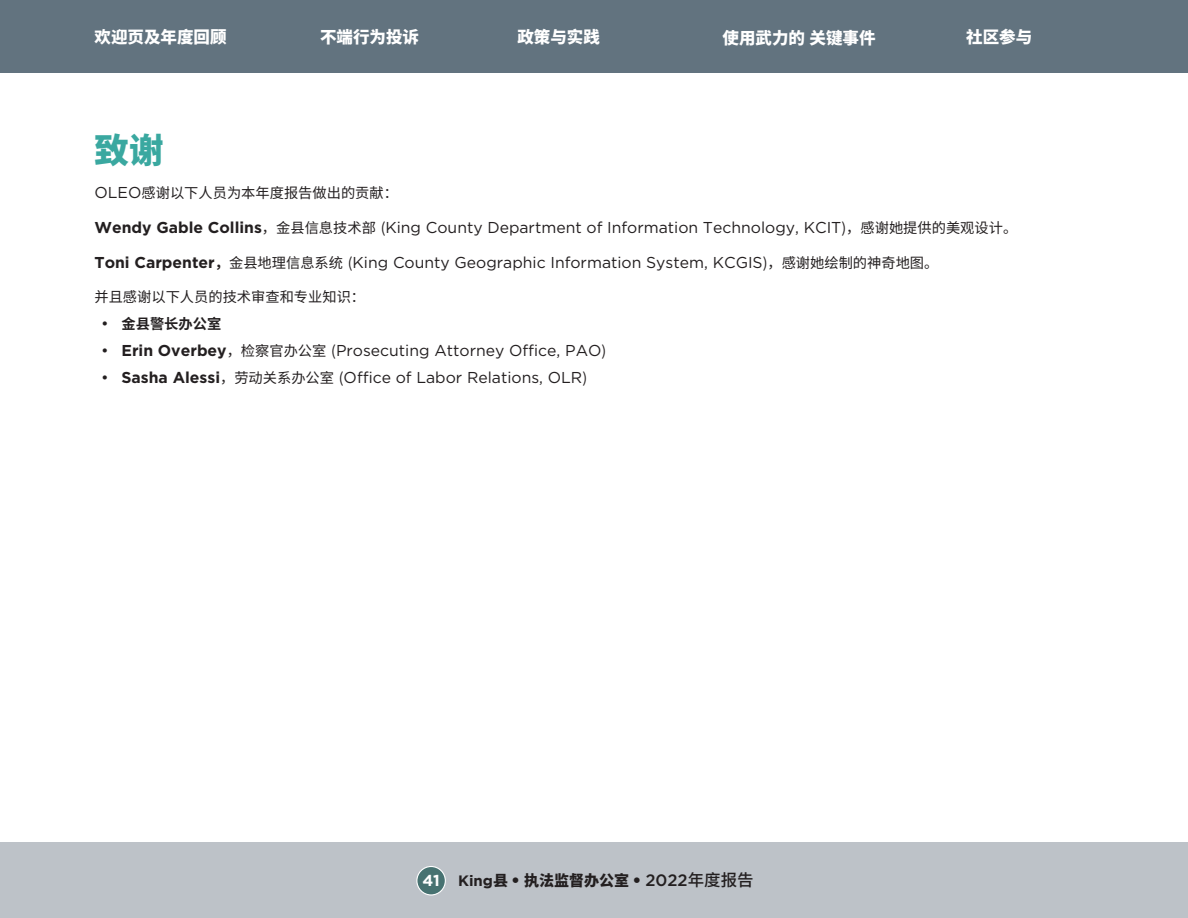
<style>
.page{position:relative;width:1188px;height:918px;background:#fff}
.page>*{position:absolute;margin:0;border:0;box-sizing:border-box;transform-origin:0 0}
.t1{font:900 34.5px "Noto Sans CJ Ksc";color:#3aa8a0}
.t2{font:900 16.5px "Noto Sans CJ Ksc";color:#fff}
.paragraph_gotham_10_5{font:15.75px "Gotham";color:#231f20}
.t3{font:900 15px "Noto Sans CJ Ksc";color:#231f20}
.paragraph_gotham_10_5-2{font:14.25px "Noto Sans CJ Ksc";color:#231f20}
.t4{font:700 14.25px "Noto Sans CJ Ksc";color:#231f20}
.s1{font-family:"Gotham";font-size:15.75px}
.s2{font-weight:700}
.s3{font-family:"Noto Sans CJ Ksc";font-size:14.25px}
.s4{font-family:"Noto Sans CJ Ksc";font-weight:700;font-size:14.25px}
.s5{font-family:"Gotham";font-weight:400;font-size:15.75px}
.s6{font-family:"Gotham";font-weight:700;font-size:15.75px;color:#fff}
.s7{font-family:"Gotham";font-weight:700}
.s8{font-family:"Gotham";font-size:16.5px}
.s9{font-family:"Gotham";font-weight:500;font-size:16.5px}
.s10{font-weight:500;font-size:16.5px}
</style>
<div class="page">
<div style="left:0;top:842px;width:1188px;height:76px;background:#bdc2c8"></div>
<div style="left:417px;top:867px;width:28px;height:28px;background:#477271;border-radius:50%"></div>
<div style="left:416px;top:866px;width:30px;height:30px;border:1px solid #fff;border-radius:50%"></div>
<div style="left:0;top:0;width:1188px;height:73px;background:#62737f"></div>
<p class="t2" style="left:94px;top:28px;width:133px">欢迎页及年度回顾</p>
<p class="t2" style="left:320px;top:28px;width:100px">不端行为投诉</p>
<p class="t2" style="left:517px;top:28px;width:84px">政策与实践</p>
<p class="t2" style="left:723px;top:28px;width:155px">使用武力的关键事件</p>
<p class="t2" style="left:966px;top:28px;width:67px">社区参与</p>
<h2 class="t1" style="left:94px;top:130px;width:70px">致谢</h2>
<p class="paragraph_gotham_10_5-2" style="left:94px;top:185px;width:305px"><span class="s1">OLEO</span>感谢以下人员为本年度报告做出的贡献：</p>
<p class="paragraph_gotham_10_5" style="left:94px;top:217px;width:924px"><span class="s2">Wendy Gable Collins</span><span class="s3">，金县信息技术部 (</span>King County Department of Information Technology, KCIT<span class="s3">)，感谢她提供的美观设计。</span></p>
<p class="paragraph_gotham_10_5" style="left:94px;top:253px;width:845px"><span class="s2">Toni Carpenter</span><span class="s4">，</span><span class="s3">金县地理信息系统 (</span>King County Geographic Information System, KCGIS<span class="s3">)，感谢她绘制的神奇地图。</span></p>
<p class="paragraph_gotham_10_5-2" style="left:94px;top:289px;width:272px">并且感谢以下人员的技术审查和专业知识：</p>
<p class="t4" style="left:101px;top:316px;width:121px"><span class="s5">•</span> 金县警长办公室</p>
<p class="paragraph_gotham_10_5" style="left:101px;top:340px;width:507px">• <span class="s2">Erin Overbey</span><span class="s3">，检察官办公室 (</span>Prosecuting Attorney Office, PAO<span class="s3">)</span></p>
<p class="paragraph_gotham_10_5" style="left:101px;top:367px;width:487px">• <span class="s2">Sasha Alessi</span><span class="s3">，劳动关系办公室 (</span>Office of Labor Relations, OLR<span class="s3">)</span></p>
<p class="t3" style="left:422px;top:872px;width:333px"><span class="s6">41</span> <span class="s7">King</span>县 <span class="s8">•</span> 执法监督办公室 <span class="s8">•</span> <span class="s9">2022</span><span class="s10">年度报告</span></p>
</div>
